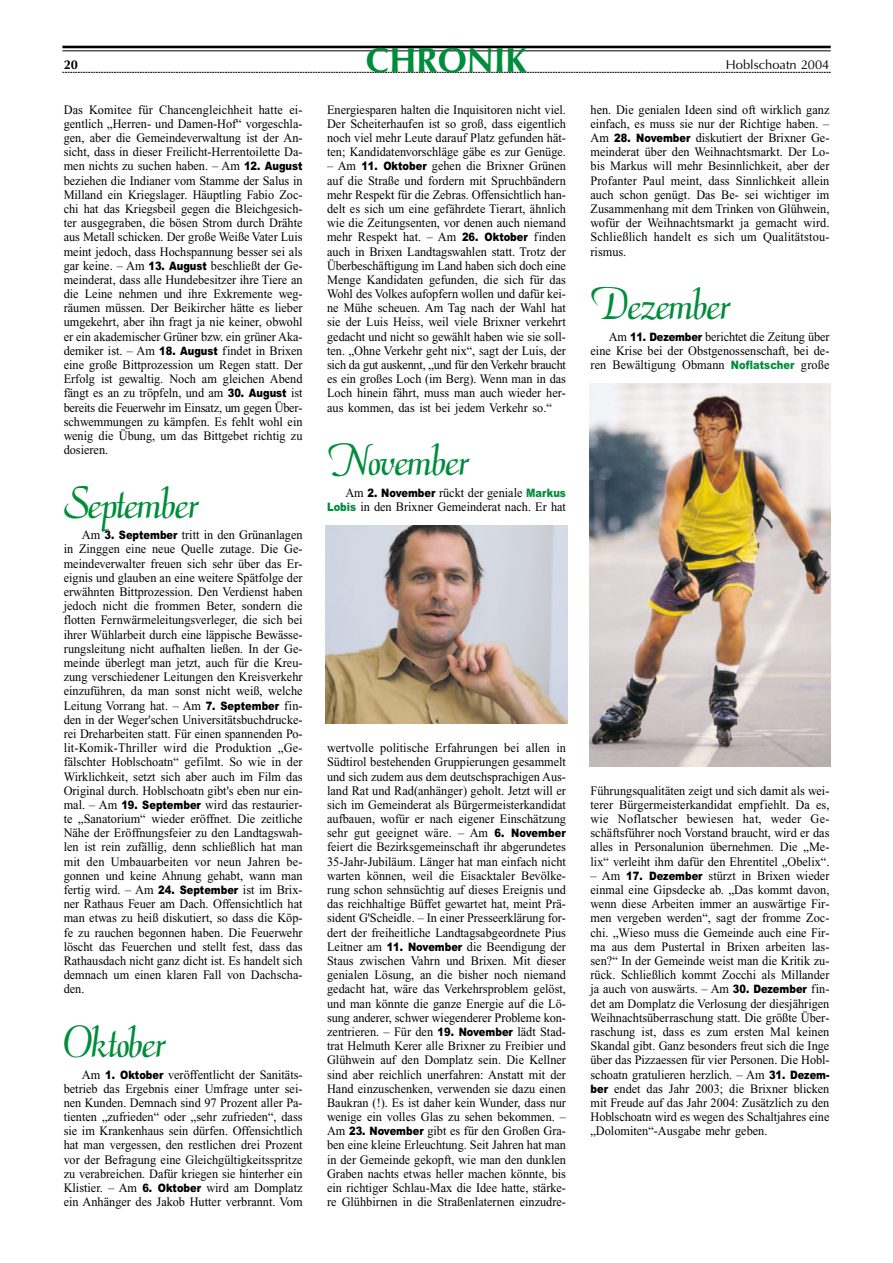
<style>
.page{position:relative;width:893px;height:1263px;background:#fff}
.page>*{position:absolute;margin:0;border:0;box-sizing:border-box;transform-origin:0 0}
.t1{font:50.25px "Calligraphy Laser";color:#008d3b;scale:.95 1}
.t2{font:700 34.8px "Optima";color:#008d3b}
.t3{font:12.9px/14.2px "Times New Roman";color:#000;text-align:justify;scale:.95 1}
.t4{font:12.9px "Optima";color:#000}
.t5{font:700 12.9px "Optima";color:#000}
.s1{font-family:"Arial";font-weight:900;font-size:11.55px}
.s2{font-family:"Arial";font-weight:900;font-size:11.55px;color:#008d3b}
</style>
<div class="page">
<hr style="left:62px;top:46px;width:768px;height:2px;background:#000">
<hr style="left:62px;top:51px;width:768px;height:1px;background:#000">
<svg style="left:62px;top:72px;width:768px;height:1px"></svg>
<img style="left:589px;top:383px;width:241px;height:383px">
<img style="left:326px;top:525px;width:241px;height:199px">
<p class="t5" style="left:64px;top:59px;width:16px">20</p>
<p class="t3" style="left:64px;top:103px;width:253px">Das Komitee für Chancengleichheit hatte ei&shy;gentlich „Herren- und Damen-Hof“ vorgeschla&shy;gen, aber die Gemeindeverwaltung ist der An&shy;sicht, dass in dieser Freilicht-Herrentoilette Da&shy;men nichts zu suchen haben. – Am <span class="s1">12. August </span>beziehen die Indianer vom Stamme der Salus in Milland ein Kriegslager. Häuptling Fabio Zoc&shy;chi hat das Kriegsbeil gegen die Bleichgesich&shy;ter ausgegraben, die bösen Strom durch Drähte aus Metall schicken. Der große Weiße Vater Luis meint jedoch, dass Hochspannung besser sei als gar keine. – Am <span class="s1">13. August</span> beschließt der Ge&shy;meinderat, dass alle Hundebesitzer ihre Tiere an die Leine nehmen und ihre Exkremente weg&shy;räumen müssen. Der Beikircher hätte es lieber umgekehrt, aber ihn fragt ja nie keiner, obwohl er ein akademischer Grüner bzw. ein grüner Aka&shy;demiker ist. – Am <span class="s1">18. August</span> findet in Brixen eine große Bittprozession um Regen statt. Der Erfolg ist gewaltig. Noch am gleichen Abend fängt es an zu tröpfeln, und am <span class="s1">30. August</span> ist bereits die Feuerwehr im Einsatz, um gegen Über&shy;schwemmungen zu kämpfen. Es fehlt wohl ein wenig die Übung, um das Bittgebet richtig zu dosieren.</p>
<h1 class="t1" style="left:64px;top:483px;width:144px">September</h1>
<p class="t3" style="left:64px;top:529px;width:253px;text-indent:18px">Am <span class="s1">3. September</span> tritt in den Grünanlagen in Zinggen eine neue Quelle zutage. Die Ge&shy;meindeverwalter freuen sich sehr über das Er&shy;eignis und glauben an eine weitere Spätfolge der erwähnten Bittprozession. Den Verdienst haben jedoch nicht die frommen Beter, sondern die flotten Fernwärmeleitungsverleger, die sich bei ihrer Wühlarbeit durch eine läppische Bewässe&shy;rungsleitung nicht aufhalten ließen. In der Ge&shy;meinde überlegt man jetzt, auch für die Kreu&shy;zung verschiedener Leitungen den Kreisverkehr einzuführen, da man sonst nicht weiß, welche Leitung Vorrang hat. – Am <span class="s1">7. September</span> fin&shy;den in der Weger'schen Universitätsbuchdrucke&shy;rei Dreharbeiten statt. Für einen spannenden Po&shy;lit-Komik-Thriller wird die Produktion „Ge&shy;fälschter Hoblschoatn“ gefilmt. So wie in der Wirklichkeit, setzt sich aber auch im Film das Original durch. Hoblschoatn gibt's eben nur ein&shy;mal. – Am <span class="s1">19. September</span> wird das restaurier&shy;te „Sanatorium“ wieder eröffnet. Die zeitliche Nähe der Eröffnungsfeier zu den Landtagswah&shy;len ist rein zufällig, denn schließlich hat man mit den Umbauarbeiten vor neun Jahren be&shy;gonnen und keine Ahnung gehabt, wann man fertig wird. – Am <span class="s1">24. September</span> ist im Brix&shy;ner Rathaus Feuer am Dach. Offensichtlich hat man etwas zu heiß diskutiert, so dass die Köp&shy;fe zu rauchen begonnen haben. Die Feuerwehr löscht das Feuerchen und stellt fest, dass das Rathausdach nicht ganz dicht ist. Es handelt sich demnach um einen klaren Fall von Dachscha&shy;den.</p>
<h1 class="t1" style="left:64px;top:1022px;width:110px">Oktober</h1>
<p class="t3" style="left:64px;top:1068px;width:253px;text-indent:18px">Am <span class="s1">1. Oktober</span> veröffentlicht der Sanitäts&shy;betrieb das Ergebnis einer Umfrage unter sei&shy;nen Kunden. Demnach sind 97 Prozent aller Pa&shy;tienten „zufrieden“ oder „sehr zufrieden“, dass sie im Krankenhaus sein dürfen. Offensichtlich hat man vergessen, den restlichen drei Prozent vor der Befragung eine Gleichgültigkeitsspritze zu verabreichen. Dafür kriegen sie hinterher ein Klistier. – Am <span class="s1">6. Oktober</span> wird am Domplatz ein Anhänger des Jakob Hutter verbrannt. Vom</p>
<h2 class="t2" style="left:366px;top:45px;width:162px">CHRONIK</h2>
<p class="t3" style="left:327px;top:103px;width:253px">Energiesparen halten die Inquisitoren nicht viel.<br>Der Scheiterhaufen ist so groß, dass eigentlich noch viel mehr Leute darauf Platz gefunden hät&shy;ten; Kandidatenvorschläge gäbe es zur Genüge.</p>
<p class="t3" style="left:327px;top:160px;width:253px">– Am <span class="s1">11. Oktober</span> gehen die Brixner Grünen auf die Straße und fordern mit Spruchbändern mehr Respekt für die Zebras. Offensichtlich han&shy;delt es sich um eine gefährdete Tierart, ähnlich wie die Zeitungsenten, vor denen auch niemand mehr Respekt hat. – Am <span class="s1">26. Oktober</span> finden auch in Brixen Landtagswahlen statt. Trotz der Überbeschäftigung im Land haben sich doch eine Menge Kandidaten gefunden, die sich für das Wohl des Volkes aufopfern wollen und dafür kei&shy;ne Mühe scheuen. Am Tag nach der Wahl hat sie der Luis Heiss, weil viele Brixner verkehrt gedacht und nicht so gewählt haben wie sie soll&shy;ten. „Ohne Verkehr geht nix“, sagt der Luis, der sich da gut auskennt, „und für den Verkehr braucht es ein großes Loch (im Berg). Wenn man in das Loch hinein fährt, muss man auch wieder her&shy;aus kommen, das ist bei jedem Verkehr so.“</p>
<h1 class="t1" style="left:327px;top:441px;width:152px">November</h1>
<p class="t3" style="left:327px;top:487px;width:253px;text-align:right">Am <span class="s1">2. November</span> rückt der geniale <span class="s2">Markus<br>Lobis</span> in den Brixner Gemeinderat nach. Er hat</p>
<p class="t4" style="left:725px;top:59px;width:105px">Hoblschoatn 2004</p>
<p class="t3" style="left:590px;top:103px;width:253px">hen. Die genialen Ideen sind oft wirklich ganz einfach, es muss sie nur der Richtige haben. – Am <span class="s1">28. November</span> diskutiert der Brixner Ge&shy;meinderat über den Weihnachtsmarkt. Der Lo&shy;bis Markus will mehr Besinnlichkeit, aber der Profanter Paul meint, dass Sinnlichkeit allein auch schon genügt. Das Be- sei wichtiger im Zusammenhang mit dem Trinken von Glühwein, wofür der Weihnachtsmarkt ja gemacht wird.<br>Schließlich handelt es sich um Qualitätstou&shy;rismus.</p>
<h1 class="t1" style="left:590px;top:285px;width:150px">Dezember</h1>
<p class="t3" style="left:590px;top:330px;width:253px;text-indent:18px">Am <span class="s1">11. Dezember</span> berichtet die Zeitung über eine Krise bei der Obstgenossenschaft, bei de&shy;ren Bewältigung Obmann <span class="s2">Noflatscher</span> große</p>
<p class="t3" style="left:327px;top:742px;width:253px">wertvolle politische Erfahrungen bei allen in Südtirol bestehenden Gruppierungen gesammelt und sich zudem aus dem deutschsprachigen Aus&shy;land Rat und Rad(anhänger) geholt. Jetzt will er sich im Gemeinderat als Bürgermeisterkandidat aufbauen, wofür er nach eigener Einschätzung sehr gut geeignet wäre. – Am <span class="s1">6. November </span>feiert die Bezirksgemeinschaft ihr abgerundetes 35-Jahr-Jubiläum. Länger hat man einfach nicht warten können, weil die Eisacktaler Bevölke&shy;rung schon sehnsüchtig auf dieses Ereignis und das reichhaltige Büffet gewartet hat, meint Prä&shy;sident G'Scheidle. – In einer Presseerklärung for&shy;dert der freiheitliche Landtagsabgeordnete Pius Leitner am <span class="s1">11. November</span> die Beendigung der Staus zwischen Vahrn und Brixen. Mit dieser genialen Lösung, an die bisher noch niemand gedacht hat, wäre das Verkehrsproblem gelöst, und man könnte die ganze Energie auf die Lö&shy;sung anderer, schwer wiegenderer Probleme kon&shy;zentrieren. – Für den <span class="s1">19. November</span> lädt Stad&shy;trat Helmuth Kerer alle Brixner zu Freibier und Glühwein auf den Domplatz sein. Die Kellner sind aber reichlich unerfahren: Anstatt mit der Hand einzuschenken, verwenden sie dazu einen Baukran (!). Es ist daher kein Wunder, dass nur wenige ein volles Glas zu sehen bekommen. – Am <span class="s1">23. November</span> gibt es für den Großen Gra&shy;ben eine kleine Erleuchtung. Seit Jahren hat man in der Gemeinde gekopft, wie man den dunklen Graben nachts etwas heller machen könnte, bis ein richtiger Schlau-Max die Idee hatte, stärke&shy;re Glühbirnen in die Straßenlaternen einzudre-</p>
<p class="t3" style="left:590px;top:785px;width:253px">Führungsqualitäten zeigt und sich damit als wei&shy;terer Bürgermeisterkandidat empfiehlt. Da es, wie Noflatscher bewiesen hat, weder Ge&shy;schäftsführer noch Vorstand braucht, wird er das alles in Personalunion übernehmen. Die „Me&shy;lix“ verleiht ihm dafür den Ehrentitel „Obelix“.</p>
<p class="t3" style="left:590px;top:870px;width:253px">– Am <span class="s1">17. Dezember</span> stürzt in Brixen wieder einmal eine Gipsdecke ab. „Das kommt davon, wenn diese Arbeiten immer an auswärtige Fir&shy;men vergeben werden“, sagt der fromme Zoc&shy;chi. „Wieso muss die Gemeinde auch eine Fir&shy;ma aus dem Pustertal in Brixen arbeiten las&shy;sen?“ In der Gemeinde weist man die Kritik zu&shy;rück. Schließlich kommt Zocchi als Millander ja auch von auswärts. – Am <span class="s1">30. Dezember</span> fin&shy;det am Domplatz die Verlosung der diesjährigen Weihnachtsüberraschung statt. Die größte Über&shy;raschung ist, dass es zum ersten Mal keinen Skandal gibt. Ganz besonders freut sich die Inge über das Pizzaessen für vier Personen. Die Hobl&shy;schoatn gratulieren herzlich. – Am <span class="s1">31. Dezem&shy;ber</span> endet das Jahr 2003; die Brixner blicken mit Freude auf das Jahr 2004: Zusätzlich zu den Hoblschoatn wird es wegen des Schaltjahres eine „Dolomiten“-Ausgabe mehr geben.</p>
</div>
